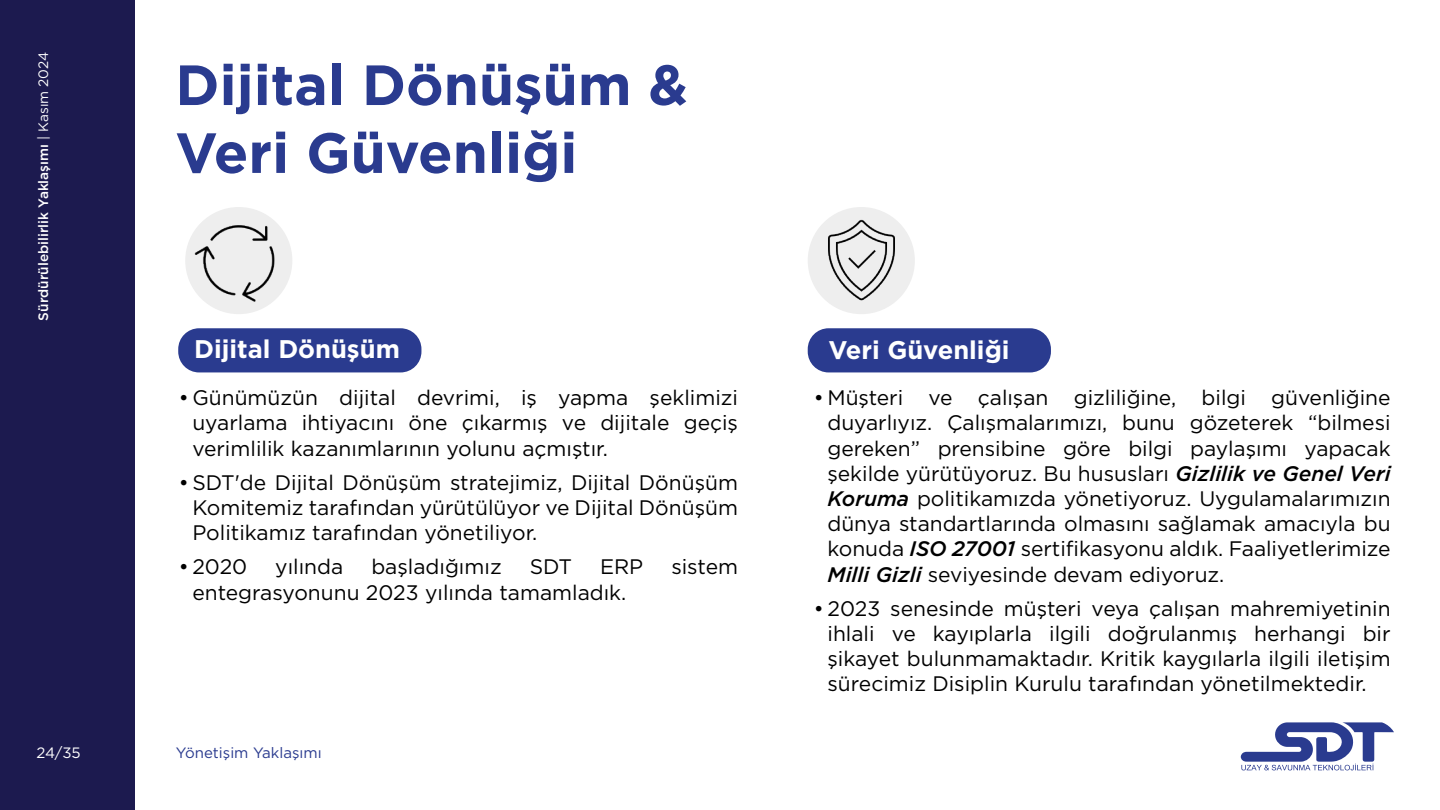
<style>
.page{position:relative;width:1440px;height:810px;background:#fff}
.page>*{position:absolute;margin:0;border:0;box-sizing:border-box;transform-origin:0 0}
.t1{font:700 56.55px/67.9px "Gotham";color:#2a3b8f}
.t2{font:700 25.5px "Gotham";color:#fff}
.t3{font:21px/25.2px "Gotham";color:#000;text-align:justify}
.t4{font:15px "Gotham";color:#2a3b8f}
.t5{font:15px "Gotham";color:#fff}
.t6{font:500 13.65px "Gotham";color:#fff}
.s1{font-weight:400}
.s2{font-weight:500;font-style:italic}
</style>
<div class="page">
<div style="left:808px;top:207px;width:107px;height:107px;background:#eee;border-radius:50%"></div>
<img style="left:185px;top:207px;width:107px;height:107px">
<img style="left:816px;top:219px;width:79px;height:87px">
<div style="left:178px;top:328px;width:243px;height:44px;background:#2a3b8f;border-radius:21px"></div>
<div style="left:808px;top:328px;width:243px;height:44px;background:#2a3b8f;border-radius:21px"></div>
<div style="left:0;top:0;width:135px;height:810px;background:#1c1a4f"></div>
<svg style="left:1241px;top:722px;width:153px;height:48px"></svg>
<p class="t6" style="left:34px;top:321px;width:270px;rotate:-90deg">Sürdürülebilirlik Yaklaşımı <span class="s1">| Kasım 2024</span></p>
<h1 class="t1" style="left:175px;top:51px;width:514px">Dijital Dönüşüm &amp;<br>Veri Güvenliği</h1>
<p class="t2" style="left:194px;top:332px;width:207px">Dijital Dönüşüm</p>
<p class="t2" style="left:828px;top:333px;width:183px">Veri Güvenliği</p>
<p class="t3" style="left:192px;top:385px;width:547px;text-indent:-14px">• Günümüzün dijital devrimi, iş yapma şeklimizi uyarlama ihtiyacını öne çıkarmış ve dijitale geçiş verimlilik kazanımlarının yolunu açmıştır.</p>
<p class="t3" style="left:192px;top:469px;width:547px;text-indent:-14px">• SDT'de Dijital Dönüşüm stratejimiz, Dijital Dönüşüm Komitemiz tarafından yürütülüyor ve Dijital Dönüşüm Politikamız tarafından yönetiliyor.</p>
<p class="t3" style="left:179px;top:554px;width:70px">• 2020</p>
<p class="t3" style="left:275px;top:554px;width:70px">yılında</p>
<p class="t3" style="left:371px;top:554px;width:132px">başladığımız</p>
<p class="t3" style="left:530px;top:554px;width:44px">SDT</p>
<p class="t3" style="left:600px;top:554px;width:45px">ERP</p>
<p class="t3" style="left:671px;top:554px;width:68px">sistem</p>
<p class="t3" style="left:192px;top:579px;width:436px">entegrasyonunu 2023 yılında tamamladık.</p>
<p class="t3" style="left:827px;top:385px;width:565px;text-indent:-14px">• Müşteri ve çalışan gizliliğine, bilgi güvenliğine duyarlıyız. Çalışmalarımızı, bunu gözeterek “bilmesi gereken” prensibine göre bilgi paylaşımı yapacak şekilde yürütüyoruz. Bu hususları <span class="s2">Gizlilik ve Genel Veri Koruma</span> politikamızda yönetiyoruz. Uygulamalarımızın dünya standartlarında olmasını sağlamak amacıyla bu konuda <span class="s2">ISO 27001</span> sertifikasyonu aldık. Faaliyetlerimize <span class="s2">Milli Gizli</span> seviyesinde devam ediyoruz.</p>
<p class="t3" style="left:827px;top:595px;width:565px;text-indent:-14px">• 2023 senesinde müşteri veya çalışan mahremiyetinin ihlali ve kayıplarla ilgili doğrulanmış herhangi bir şikayet bulunmamaktadır. Kritik kaygılarla ilgili iletişim sürecimiz Disiplin Kurulu tarafından yönetilmektedir.</p>
<p class="t5" style="left:37px;top:743px;width:46px">24/35</p>
<p class="t4" style="left:176px;top:743px;width:147px">Yönetişim Yaklaşımı</p>
</div>
